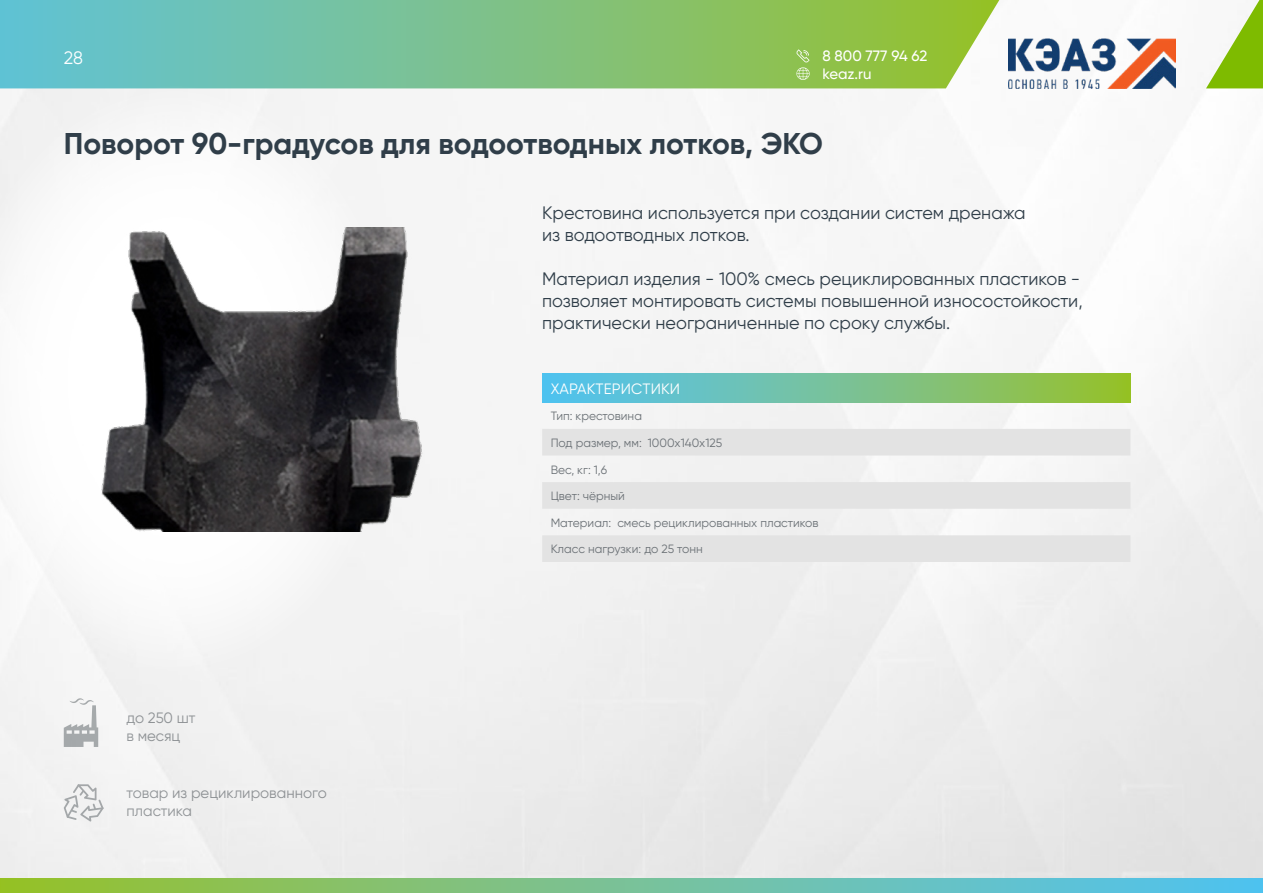
<style>
.page{position:relative;width:1263px;height:893px;background:#fff}
.page>*{position:absolute;margin:0;border:0;box-sizing:border-box;transform-origin:0 0}
.t1{font:700 30px "Gilroy";color:#303e49}
.t2{font:18px/22px "Gilroy";color:#303e49}
.t3{font:18px "Gilroy";color:#fcfeff}
.t4{font:15px/18px "Gilroy";color:#989c9f}
.t5{font:500 15px/18px "Gilroy";color:#fff}
.t6{font:15px "Gilroy";letter-spacing:.01em;color:#fff}
.t7{font:12px "Gilroy";color:#6b7176}
</style>
<div class="page">
<img style="left:0;top:0;width:1263px;height:878px">
<svg style="left:0;top:0;width:999px;height:88px;background:#7fc289"></svg>
<svg style="left:1206px;top:0;width:57px;height:88px"></svg>
<svg style="left:0;top:878px;width:1263px;height:15px;background:#76c193"></svg>
<img style="left:1008px;top:39px;width:168px;height:49px">
<svg style="left:0;top:86px;width:399px;height:587px"></svg>
<svg style="left:796px;top:49px;width:14px;height:31px"></svg>
<div style="left:542px;top:373px;width:588px;height:29px;background:linear-gradient(to right,#53c2f9,#9ac130)"></div>
<svg style="left:542px;top:429px;width:588px;height:133px;fill:#e3e3e3"></svg>
<svg style="left:64px;top:698px;width:34px;height:49px"></svg>
<svg style="left:64px;top:784px;width:40px;height:37px"></svg>
<img style="left:102px;top:227px;width:323px;height:304px">
<p class="t3" style="left:64px;top:47px;width:21px">28</p>
<p class="t5" style="left:822px;top:46px;width:106px">8 800 777 94 62 keaz.ru</p>
<h1 class="t1" style="left:64px;top:125px;width:760px">Поворот 90-градусов для водоотводных лотков, ЭКО</h1>
<p class="t2" style="left:542px;top:201px;width:485px">Крестовина используется при создании систем дренажа из водоотводных лотков.</p>
<p class="t2" style="left:542px;top:267px;width:542px">Материал изделия - 100% смесь рециклированных пластиков - позволяет монтировать системы повышенной износостойкости, практически неограниченные по сроку службы.</p>
<p class="t4" style="left:126px;top:709px;width:71px">до 250 шт в месяц</p>
<p class="t4" style="left:126px;top:784px;width:202px">товар из рециклированного пластика</p>
<p class="t6" style="left:551px;top:379px;width:131px">ХАРАКТЕРИСТИКИ</p>
<p class="t7" style="left:551px;top:409px;width:93px">Тип: крестовина</p>
<p class="t7" style="left:551px;top:435px;width:173px">Под размер, мм: 1000х140х125</p>
<p class="t7" style="left:551px;top:462px;width:58px">Вес, кг: 1,6</p>
<p class="t7" style="left:551px;top:489px;width:76px">Цвет: чёрный</p>
<p class="t7" style="left:551px;top:515px;width:269px">Материал: смесь рециклированных пластиков</p>
<p class="t7" style="left:551px;top:542px;width:154px">Класс нагрузки: до 25 тонн</p>
</div>
